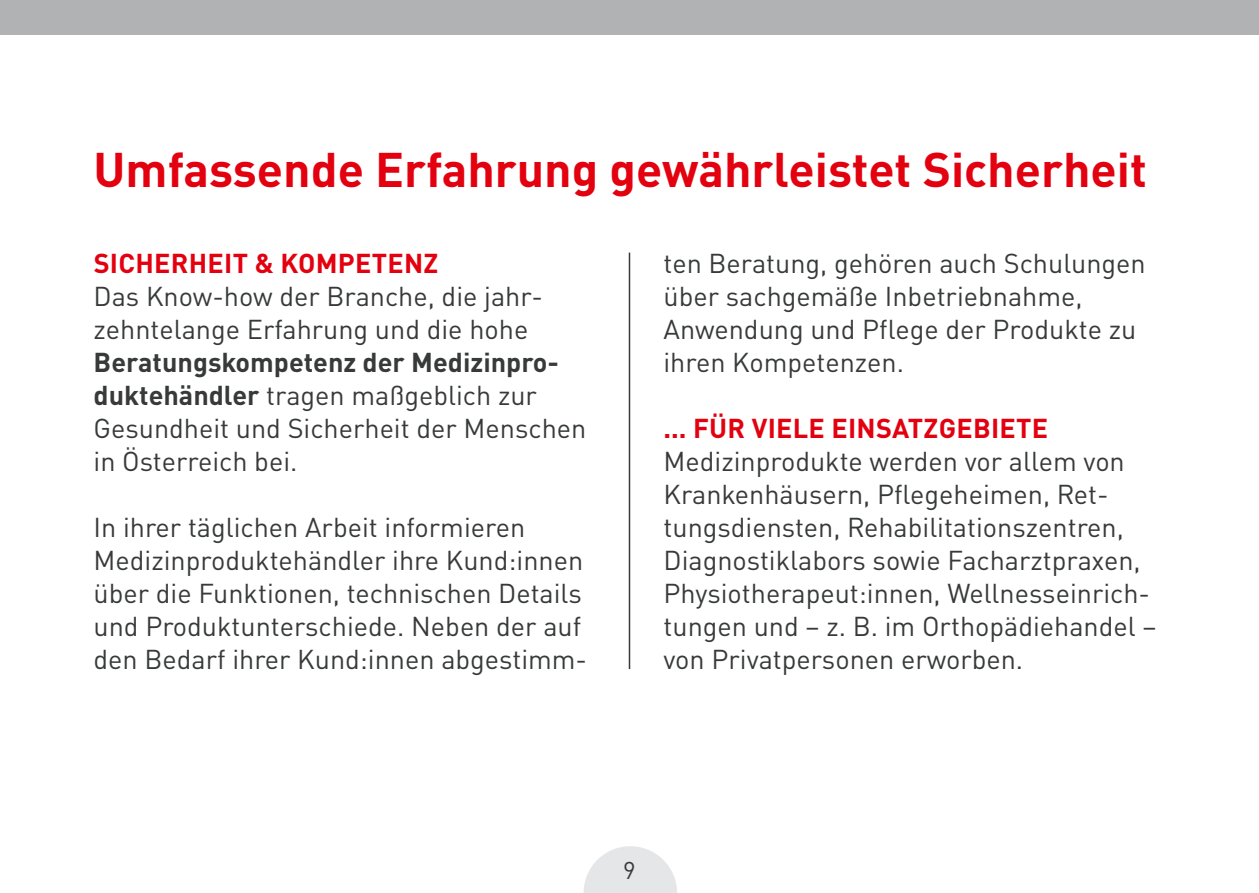
<style>
.page{position:relative;width:1259px;height:893px;background:#fff}
.page>*{position:absolute;margin:0;border:0;box-sizing:border-box;transform-origin:0 0}
.t1{font:700 48px "DIN Pro";color:#e3000f}
.t2{font:27px/33px "DIN Pro";color:#383a3a}
.t3{font:700 27px "DIN Pro";letter-spacing:.01em;color:#e3000f}
.t4{font:24px "DIN Pro";color:#383a3a}
.s1{font-weight:700}
</style>
<div class="page">
<hr style="left:629px;top:253px;width:1px;height:416px;background:#383a3a">
<div style="left:0;top:0;width:1259px;height:34px;background:#b1b2b3"></div>
<svg style="left:583px;top:846px;width:94px;height:47px"></svg>
<h1 class="t1" style="left:94px;top:130px;width:1055px">Umfassende Erfahrung gewährleistet Sicherheit</h1>
<p class="t3" style="left:94px;top:241px;width:346px">Sicherheit &amp; Kom petenz</p>
<p class="t2" style="left:94px;top:277px;width:451px">Das Know-how der Branche, die jahr&shy;zehntelange Erfahrung und die hohe</p>
<p class="t2" style="left:94px;top:343px;width:494px"><span class="s1">Beratungskompetenz der Medizinpro&shy;duktehändler</span> tragen maßgeblich zur Gesundheit und Sicherheit der Menschen in Österreich bei.</p>
<p class="t2" style="left:94px;top:508px;width:495px">I n ihrer täglichen Arbeit informieren Medizinproduktehändler ihre Kund:innen über die Funktionen, technischen Details und Produktunterschiede. Neben der auf den Bedarf ihrer Kund:innen abgestimm-</p>
<p class="t2" style="left:663px;top:244px;width:484px">ten Beratung, gehören auch Schulungen über sachgemäße I nbetriebnahme,<br>Anwendung und Pflege der Produkte zu ihren Kompetenzen.</p>
<p class="t3" style="left:663px;top:406px;width:47px">... FÜR</p>
<p class="t3" style="left:751px;top:406px;width:298px">viele Einsatzgebiete</p>
<p class="t2" style="left:663px;top:442px;width:494px">Medizinprodukte werden vor allem von Krankenhäusern, Pflegeheimen, Ret&shy;tungsdiensten, Rehabilitationszentren, Diagnostiklabors sowie Facharztpraxen, Physiotherapeut:innen, Wellnesseinrich&shy;tungen und – z. B. im Orthopädiehandel – von Privatpersonen erworben.</p>
<p class="t4" style="left:623px;top:852px;width:14px">9</p>
</div>
